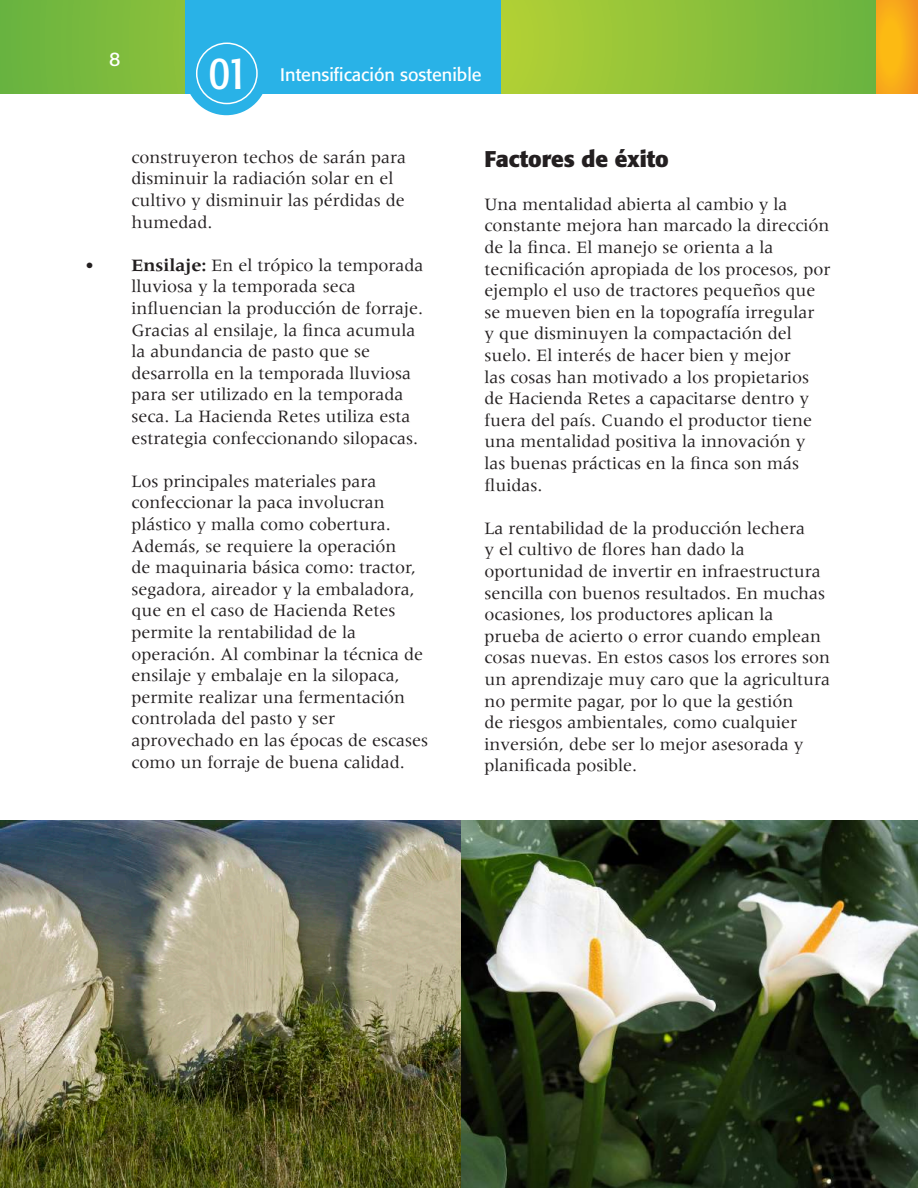
<style>
.page{position:relative;width:918px;height:1188px;background:#fff}
.page>*{position:absolute;margin:0;border:0;box-sizing:border-box;transform-origin:0 0}
.t1{font:condensed 46.5px "Formata";color:#fff}
.t2{font:700 22.5px "Formata";color:#231f20}
.t3{font:19.5px "Formata";color:#fff}
.t4{font:18px/21.6px "Meridien";color:#231f20}
.t5{font:18px "Formata";color:#fff}
.s1{font-weight:700}
</style>
<div class="page">
<svg style="left:0;top:0;width:877px;height:94px"></svg>
<div style="left:185px;top:0;width:315px;height:94px;background:#29b2e7"></div>
<svg style="left:877px;top:0;width:41px;height:94px"></svg>
<div style="left:185px;top:32px;width:83px;height:83px;background:#29b2e7;border-radius:50%"></div>
<div style="left:196px;top:43px;width:62px;height:61px;border:2px solid #fff;border-radius:50%"></div>
<img style="left:0;top:821px;width:918px;height:367px">
<p class="t3" style="left:109px;top:47px;width:13px">8</p>
<h1 class="t1" style="left:209px;top:45px;width:41px">01</h1>
<p class="t5" style="left:280px;top:63px;width:203px">Intensificación sostenible</p>
<p class="t4" style="left:132px;top:146px;width:276px">construyeron techos de sarán para disminuir la radiación solar en el cultivo y disminuir las pérdidas de humedad.</p>
<p class="t4" style="left:132px;top:254px;width:294px;text-indent:-46px">• <span class="s1">Ensilaje:</span> En el trópico la temporada lluviosa y la temporada seca influencian la producción de forraje.<br>Gracias al ensilaje, la finca acumula la abundancia de pasto que se desarrolla en la temporada lluviosa para ser utilizado en la temporada seca. La Hacienda Retes utiliza esta estrategia confeccionando silopacas.</p>
<p class="t4" style="left:132px;top:470px;width:298px">Los principales materiales para confeccionar la paca involucran plástico y malla como cobertura.<br>Además, se requiere la operación<br>de maquinaria básica como: tractor, segadora, aireador y la embaladora, que en el caso de Hacienda Retes permite la rentabilidad de la operación. Al combinar la técnica de ensilaje y embalaje en la silopaca, permite realizar una fermentación controlada del pasto y ser aprovechado en las épocas de escases como un forraje de buena calidad.</p>
<p class="t2" style="left:485px;top:145px;width:186px">Factores de éxito</p>
<p class="t4" style="left:485px;top:193px;width:348px">Una mentalidad abierta al cambio y la constante mejora han marcado la dirección de la finca. El manejo se orienta a la tecnificación apropiada de los procesos, por ejemplo el uso de tractores pequeños que se mueven bien en la topografía irregular<br>y que disminuyen la compactación del suelo. El interés de hacer bien y mejor<br>las cosas han motivado a los propietarios de Hacienda Retes a capacitarse dentro y fuera del país. Cuando el productor tiene una mentalidad positiva la innovación y las buenas prácticas en la finca son más fluidas.</p>
<p class="t4" style="left:485px;top:517px;width:347px">La rentabilidad de la producción lechera<br>y el cultivo de flores han dado la oportunidad de invertir en infraestructura sencilla con buenos resultados. En muchas ocasiones, los productores aplican la prueba de acierto o error cuando emplean cosas nuevas. En estos casos los errores son un aprendizaje muy caro que la agricultura no permite pagar, por lo que la gestión<br>de riesgos ambientales, como cualquier inversión, debe ser lo mejor asesorada y planificada posible.</p>
</div>
